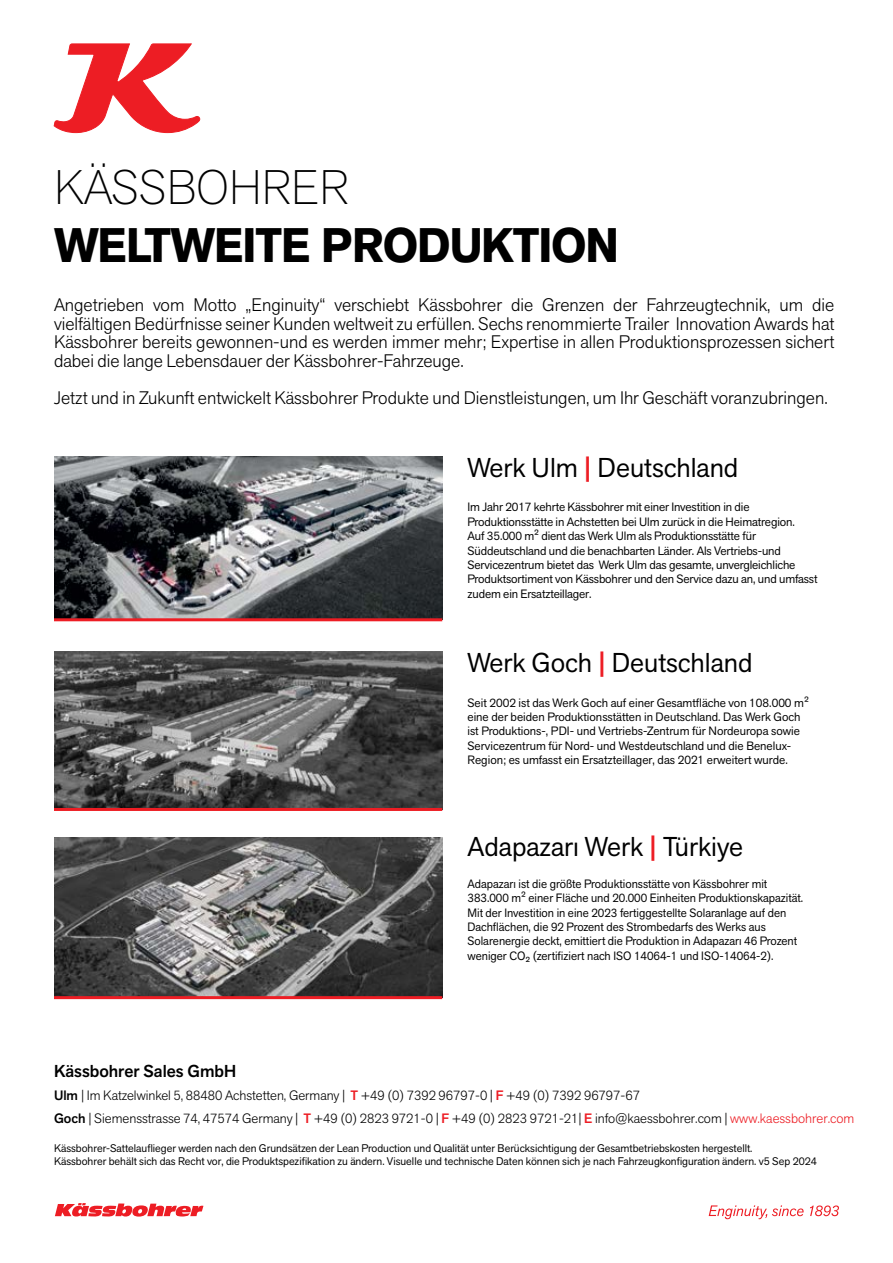
<style>
.page{position:relative;width:893px;height:1263px;background:#fff}
.page>*{position:absolute;margin:0;border:0;box-sizing:border-box;transform-origin:0 0}
.t1{font:700 48px "Akzid Grtsk Next";letter-spacing:-.02em;color:#000}
.t2{font:200 48px "Akzid Grtsk Next";color:#000}
.t3{font:27px "Akzid Grtsk Next";color:#000}
.t4{font:300 18px/18.6px "Akzid Grtsk Next";color:#000;text-align:justify}
.t5{font:500 17.1px "Akzid Grtsk Next";color:#000}
.t6{font:300 13.5px/23px "Akzid Grtsk Next";color:#000}
.t7{font:12px/14.4px "Akzid Grtsk Next";color:#000}
.t8{font:10.95px/13.2px "Akzid Grtsk Next";color:#000}
.s1{font-weight:500;color:#ed1d24}
.s2{font-weight:500}
.s3{color:#ed1d24}
</style>
<div class="page">
<svg style="left:54px;top:44px;width:146px;height:89px"></svg>
<svg style="left:55px;top:1203px;width:148px;height:14px"></svg>
<svg style="left:709px;top:1205px;width:95px;height:14px"></svg>
<svg style="left:810px;top:1205px;width:29px;height:11px"></svg>
<img style="left:54px;top:838px;width:388px;height:158px">
<img style="left:54px;top:651px;width:388px;height:157px">
<img style="left:54px;top:456px;width:388px;height:162px">
<hr style="left:54px;top:618px;width:388px;height:3px;background:#ed1d24">
<hr style="left:54px;top:808px;width:388px;height:3px;background:#ed1d24">
<hr style="left:54px;top:996px;width:388px;height:3px;background:#ed1d24">
<h1 class="t2" style="left:54px;top:156px;width:296px">KÄSSBOHRER</h1>
<h1 class="t1" style="left:54px;top:214px;width:566px">WELTWEITE PRODUKTION</h1>
<p class="t4" style="left:54px;top:295px;width:782px">Angetrieben vom Motto „Enginuity“ verschiebt Kässbohrer die Grenzen der Fahrzeugtechnik, um die vielfältigen Bedürfnisse seiner Kunden weltweit zu erfüllen. Sechs renommierte Trailer Innovation Awards hat Kässbohrer bereits gewonnen-und es werden immer mehr; Expertise in allen Produktionsprozessen sichert dabei die lange Lebensdauer der Kässbohrer-Fahrzeuge.</p>
<h3 class="t4" style="left:54px;top:388px;width:775px">Jetzt und in Zukunft entwickelt Kässbohrer Produkte und Dienstleistungen, um Ihr Geschäft voranzubringen.</h3>
<h2 class="t3" style="left:467px;top:450px;width:272px">Werk Ulm <span class="s1">|</span> Deutschland</h2>
<p class="t7" style="left:467px;top:500px;width:352px">Im Jahr 2017 kehrte Kässbohrer mit einer Investition in die Produktionsstätte in Achstetten bei Ulm zurück in die Heimatregion.<br>Auf 35.000 m² dient das Werk Ulm als Produktionsstätte für Süddeutschland und die benachbarten Länder. Als Vertriebs-und Servicezentrum bietet das Werk Ulm das gesamte, unvergleichliche Produktsortiment von Kässbohrer und den Service dazu an, und umfasst zudem ein Ersatzteillager.</p>
<h2 class="t3" style="left:467px;top:645px;width:287px">Werk Goch <span class="s1">|</span> Deutschland</h2>
<p class="t7" style="left:467px;top:695px;width:343px">Seit 2002 ist das Werk Goch auf einer Gesamtfläche von 108.000 m² eine der beiden Produktionsstätten in Deutschland. Das Werk Goch ist Produktions-, PDI- und Vertriebs-Zentrum für Nordeuropa sowie Servicezentrum für Nord- und Westdeutschland und die Benelux-Region; es umfasst ein Ersatzteillager, das 2021 erweitert wurde.</p>
<h2 class="t3" style="left:467px;top:829px;width:277px">Adapazarı Werk <span class="s1">|</span> Türkiye</h2>
<p class="t7" style="left:467px;top:876px;width:337px">Adapazarı ist die größte Produktionsstätte von Kässbohrer mit 383.000 m² einer Fläche und 20.000 Einheiten Produktionskapazität.<br>Mit der Investition in eine 2023 fertiggestellte Solaranlage auf den Dachflächen, die 92 Prozent des Strombedarfs des Werks aus Solarenergie deckt, emittiert die Produktion in Adapazarı 46 Prozent weniger CO₂ (zertifiziert nach ISO 14064-1 und ISO-14064-2).</p>
<h3 class="t5" style="left:54px;top:1060px;width:184px">Kässbohrer Sales GmbH</h3>
<p class="t6" style="left:54px;top:1084px;width:802px"><span class="s2">Ulm</span> | Im Katzelwinkel 5, 88480 Achstetten, Germany | <span class="s1">T</span> +49 (0) 7392 96797-0 | <span class="s1">F</span> +49 (0) 7392 96797-67<br><span class="s2">Goch</span> | Siemensstrasse 74, 47574 Germany | <span class="s1">T</span> +49 (0) 2823 9721-0 | <span class="s1">F</span> +49 (0) 2823 9721-21| <span class="s1">E</span> info@kaessbohrer.com | <span class="s3">www.kaessbohrer.com</span></p>
<p class="t8" style="left:54px;top:1141px;width:764px">Kässbohrer-Sattelauflieger werden nach den Grundsätzen der Lean Production und Qualität unter Berücksichtigung der Gesamtbetriebskosten hergestellt.<br>Kässbohrer behält sich das Recht vor, die Produktspezifikation zu ändern. Visuelle und technische Daten können sich je nach Fahrzeugkonfiguration ändern. v5 Sep 2024</p>
</div>
